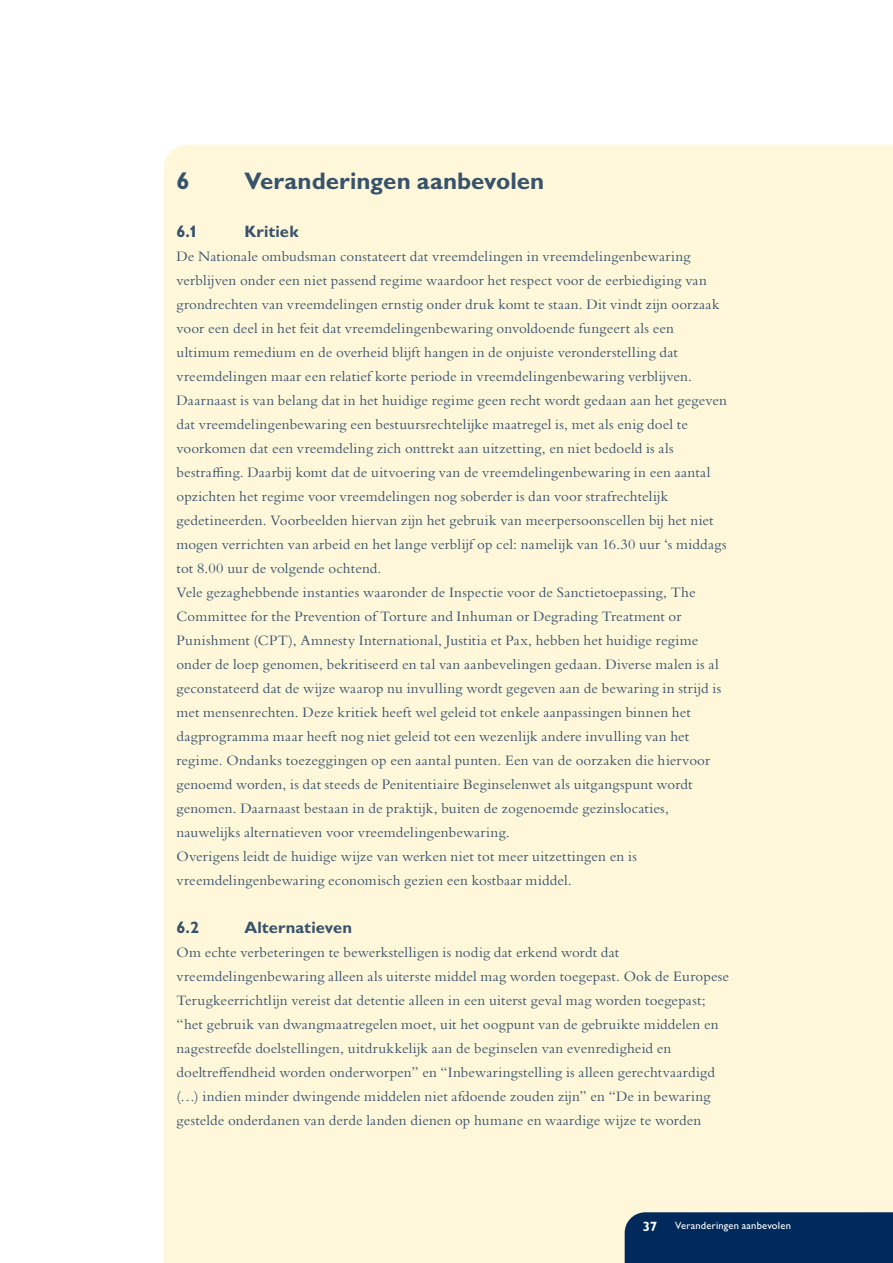
<style>
.page{position:relative;width:893px;height:1263px;background:#fff}
.page>*{position:absolute;margin:0;border:0;box-sizing:border-box;transform-origin:0 0}
._1_HOOFDKOP{font:700 24px "Gill Sans MT Pro";color:#37526b}
._1_1_KOP{font:700 16.5px "Gill Sans MT Pro";letter-spacing:.005em;color:#37526b}
.BROODTEKST{font:15px/24px "Bembo Std";letter-spacing:.01em;color:#37526b}
.t1{font:700 13.5px "Gill Sans MT Pro";color:#fff}
.VOETREGEL{font:500 10.5px "Gill Sans MT Pro";letter-spacing:.02em;color:#fff}
</style>
<div class="page">
<div style="left:164px;top:145px;width:729px;height:1118px;background:#fef7da"></div>
<div style="left:625px;top:1212px;width:268px;height:51px;background:#00295c"></div>
<p class="_1_HOOFDKOP" style="left:176px;top:166px;width:15px">6</p>
<p class="_1_HOOFDKOP" style="left:244px;top:166px;width:301px">Veranderingen aanbevolen</p>
<p class="_1_1_KOP" style="left:176px;top:221px;width:23px">6.1</p>
<p class="_1_1_KOP" style="left:244px;top:221px;width:56px">Kritiek</p>
<p class="BROODTEKST" style="left:176px;top:244px;width:552px">De Nationale ombudsman constateert dat vreemdelingen in vreemdelingenbewaring verblijven onder een niet passend regime waardoor het respect voor de eerbiediging van grondrechten van vreemdelingen ernstig onder druk komt te staan. Dit vindt zijn oorzaak voor een deel in het feit dat vreemdelingenbewaring onvoldoende fungeert als een ultimum remedium en de overheid blijft hangen in de onjuiste veronderstelling dat vreemdelingen maar een relatief korte periode in vreemdelingenbewaring verblijven.<br>Daarnaast is van belang dat in het huidige regime geen recht wordt gedaan aan het gegeven dat vreemdelingenbewaring een bestuursrechtelijke maatregel is, met als enig doel te voorkomen dat een vreemdeling zich onttrekt aan uitzetting, en niet bedoeld is als bestraffing. Daarbij komt dat de uitvoering van de vreemdelingenbewaring in een aantal opzichten het regime voor vreemdelingen nog soberder is dan voor strafrechtelijk gedetineerden. Voorbeelden hiervan zijn het gebruik van meerpersoonscellen bij het niet mogen verrichten van arbeid en het lange verblijf op cel: namelijk van 16.30 uur ‘s middags tot 8.00 uur de volgende ochtend.</p>
<p class="BROODTEKST" style="left:176px;top:580px;width:546px">Vele gezaghebbende instanties waaronder de Inspectie voor de Sanctietoepassing, The Committee for the Prevention of Torture and Inhuman or Degrading Treatment or Punishment (CPT), Amnesty International, Justitia et Pax, hebben het huidige regime onder de loep genomen, bekritiseerd en tal van aanbevelingen gedaan. Diverse malen is al geconstateerd dat de wijze waarop nu invulling wordt gegeven aan de bewaring in strijd is met mensenrechten. Deze kritiek heeft wel geleid tot enkele aanpassingen binnen het dagprogramma maar heeft nog niet geleid tot een wezenlijk andere invulling van het regime. Ondanks toezeggingen op een aantal punten. Een van de oorzaken die hiervoor genoemd worden, is dat steeds de Penitentiaire Beginselenwet als uitgangspunt wordt genomen. Daarnaast bestaan in de praktijk, buiten de zogenoemde gezinslocaties, nauwelijks alternatieven voor vreemdelingenbewaring.</p>
<p class="BROODTEKST" style="left:176px;top:844px;width:462px">Overigens leidt de huidige wijze van werken niet tot meer uitzettingen en is vreemdelingenbewaring economisch gezien een kostbaar middel.</p>
<p class="_1_1_KOP" style="left:176px;top:917px;width:24px">6.2</p>
<p class="_1_1_KOP" style="left:244px;top:917px;width:109px">Alternatieven</p>
<p class="BROODTEKST" style="left:176px;top:940px;width:554px">Om echte verbeteringen te bewerkstelligen is nodig dat erkend wordt dat vreemdelingenbewaring alleen als uiterste middel mag worden toegepast. Ook de Europese Terugkeerrichtlijn vereist dat detentie alleen in een uiterst geval mag worden toegepast; “het gebruik van dwangmaatregelen moet, uit het oogpunt van de gebruikte middelen en nagestreefde doelstellingen, uitdrukkelijk aan de beginselen van evenredigheid en doeltreffendheid worden onderworpen” en “Inbewaringstelling is alleen gerechtvaardigd (…) indien minder dwingende middelen niet afdoende zouden zijn” en “De in bewaring gestelde onderdanen van derde landen dienen op humane en waardige wijze te worden</p>
<p class="t1" style="left:643px;top:1218px;width:16px">37</p>
<p class="VOETREGEL" style="left:675px;top:1219px;width:117px">Veranderingen aanbevolen</p>
</div>
